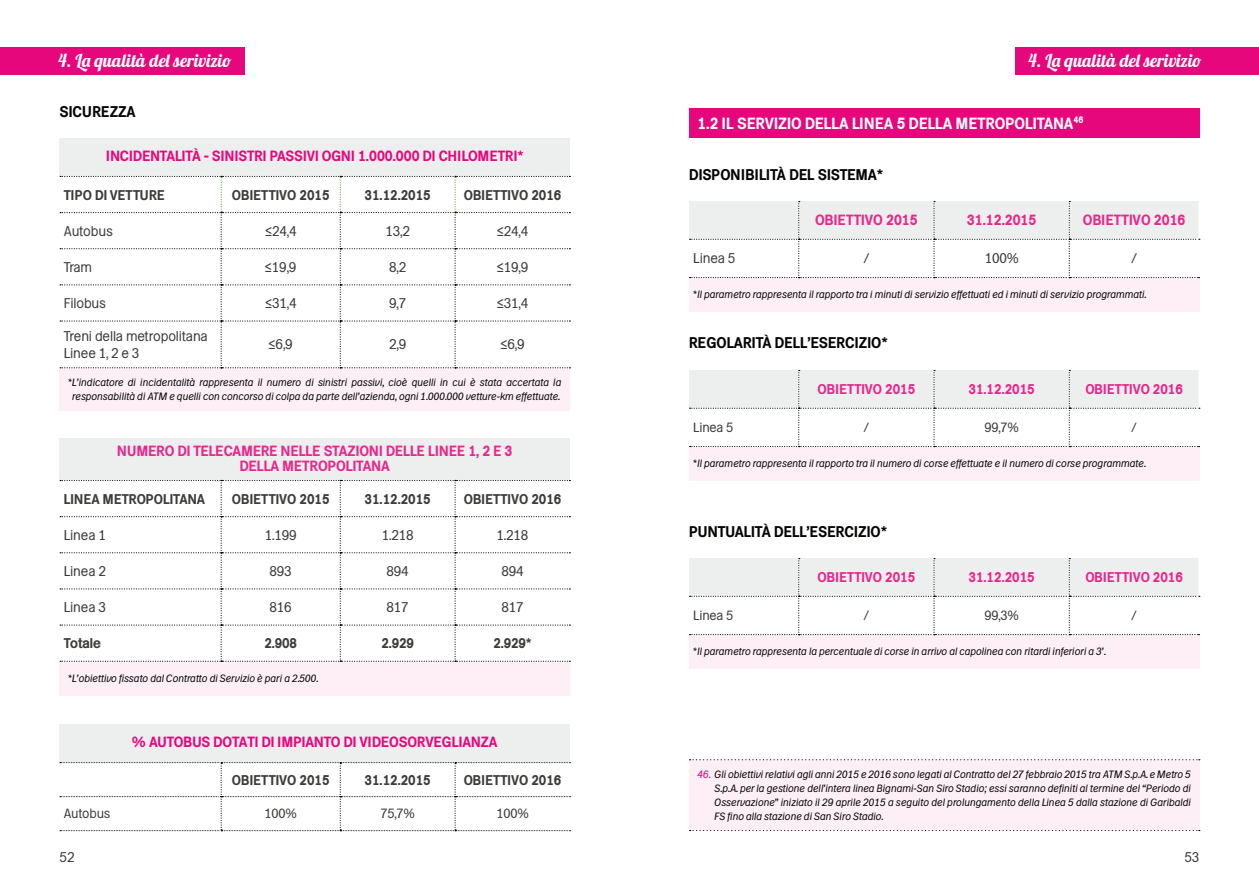
<style>
.page{position:relative;width:1259px;height:893px;background:#fff}
.page>*{position:absolute;margin:0;border:0;box-sizing:border-box;transform-origin:0 0}
.t1{font:18px "Lobster 1.4";color:#fff}
.t2{font:700 17.25px "Metro Milano Tab";color:#fff}
.t3{font:700 16.5px "Metro Milano Tab";color:#040503}
.t4{font:700 15.75px/15px "Metro Milano Tab";color:#e8268b;text-align:center}
.t5{font:700 15.75px "Metro Milano Tab";color:#e6077d}
.t6{font:15px/16.5px "Metro Milano Tab";letter-spacing:-.01em;color:#3c3c3b}
.t7{font:700 15px "Metro Milano Tab";color:#3c3c3b}
.t8{font:700 15px "Metro Milano Tab";color:#e8268b}
.t9{font:14.25px "Metro Milano Tab";letter-spacing:-.01em;color:#3c3c3b}
.t10{font:italic 11.25px/14.2px "Metro Milano Tab";color:#040503;text-align:justify}
.s1{color:#e6077d}
</style>
<div class="page">
<div style="left:689px;top:108px;width:510px;height:30px;background:#e6077d"></div>
<div style="left:689px;top:759px;width:510px;height:72px;background:#fdeff5"></div>
<svg style="left:689px;top:830px;width:510px;height:1px"></svg>
<svg style="left:689px;top:759px;width:510px;height:1px"></svg>
<div style="left:0;top:47px;width:244px;height:27px;background:#e6077d"></div>
<div style="left:1015px;top:47px;width:244px;height:27px;background:#e6077d"></div>
<div style="left:60px;top:138px;width:510px;height:38px;background:#edeeee"></div>
<div style="left:60px;top:368px;width:510px;height:42px;background:#fdeff5"></div>
<svg style="left:60px;top:176px;width:510px;height:192px"></svg>
<div style="left:60px;top:438px;width:510px;height:42px;background:#edeeee"></div>
<div style="left:60px;top:661px;width:510px;height:34px;background:#fdeff5"></div>
<svg style="left:60px;top:480px;width:510px;height:182px"></svg>
<div style="left:60px;top:724px;width:510px;height:39px;background:#edeeee"></div>
<svg style="left:60px;top:762px;width:510px;height:69px"></svg>
<div style="left:689px;top:278px;width:510px;height:34px;background:#fdeff5"></div>
<svg style="left:689px;top:201px;width:510px;height:77px"></svg>
<div style="left:689px;top:446px;width:510px;height:34px;background:#fdeff5"></div>
<svg style="left:689px;top:370px;width:510px;height:77px"></svg>
<div style="left:689px;top:635px;width:510px;height:34px;background:#fdeff5"></div>
<svg style="left:689px;top:558px;width:510px;height:77px"></svg>
<h1 class="t1" style="left:58px;top:50px;width:175px">4. La qualità del serivizio</h1>
<h1 class="t1" style="left:1028px;top:50px;width:175px">4. La qualità del serivizio</h1>
<h3 class="t3" style="left:60px;top:106px;width:78px">SICUREZZA</h3>
<h3 class="t5" style="left:106px;top:150px;width:419px">INCIDENTALITÀ - SINISTRI PASSIVI OGNI 1.000.000 DI CHILOMETRI*</h3>
<h3 class="t7" style="left:64px;top:189px;width:102px">TIPO DI VETTURE</h3>
<h3 class="t7" style="left:232px;top:189px;width:99px">OBIETTIVO 2015</h3>
<h3 class="t7" style="left:365px;top:189px;width:68px">31.12.2015</h3>
<h3 class="t7" style="left:464px;top:189px;width:99px">OBIETTIVO 2016</h3>
<h3 class="t6" style="left:64px;top:224px;width:51px">Autobus</h3>
<h3 class="t6" style="left:265px;top:224px;width:33px">≤24,4</h3>
<h3 class="t6" style="left:385px;top:224px;width:26px">13,2</h3>
<h3 class="t6" style="left:497px;top:224px;width:33px">≤24,4</h3>
<h3 class="t6" style="left:64px;top:260px;width:30px">Tram</h3>
<h3 class="t6" style="left:265px;top:260px;width:33px">≤19,9</h3>
<h3 class="t6" style="left:389px;top:260px;width:19px">8,2</h3>
<h3 class="t6" style="left:497px;top:260px;width:33px">≤19,9</h3>
<h3 class="t6" style="left:64px;top:296px;width:44px">Filobus</h3>
<h3 class="t6" style="left:265px;top:296px;width:33px">≤31,4</h3>
<h3 class="t6" style="left:389px;top:296px;width:19px">9,7</h3>
<h3 class="t6" style="left:497px;top:296px;width:33px">≤31,4</h3>
<h3 class="t6" style="left:64px;top:329px;width:146px">Treni della metropolitana<br>Linee 1, 2 e 3</h3>
<h3 class="t6" style="left:269px;top:337px;width:26px">≤6,9</h3>
<h3 class="t6" style="left:389px;top:337px;width:19px">2,9</h3>
<h3 class="t6" style="left:500px;top:337px;width:26px">≤6,9</h3>
<p class="t10" style="left:68px;top:376px;width:495px;text-align:center">*L’indicatore di incidentalità rappresenta il numero di sinistri passivi, cioè quelli in cui è stata accertata la responsabilità di ATM e quelli con concorso di colpa da parte dell’azienda, ogni 1.000.000 vetture-km effettuate.</p>
<h3 class="t4" style="left:117px;top:444px;width:397px">NUMERO DI TELECAMERE NELLE STAZIONI DELLE LINEE 1, 2 E 3<br>DELLA METROPOLITANA</h3>
<h3 class="t7" style="left:64px;top:493px;width:143px">LINEA METROPOLITANA</h3>
<h3 class="t7" style="left:232px;top:493px;width:99px">OBIETTIVO 2015</h3>
<h3 class="t7" style="left:365px;top:493px;width:68px">31.12.2015</h3>
<h3 class="t7" style="left:464px;top:493px;width:99px">OBIETTIVO 2016</h3>
<h3 class="t6" style="left:64px;top:528px;width:44px">Linea 1</h3>
<h3 class="t6" style="left:265px;top:528px;width:33px">1.199</h3>
<h3 class="t6" style="left:382px;top:528px;width:33px">1.218</h3>
<h3 class="t6" style="left:496px;top:528px;width:33px">1.218</h3>
<h3 class="t6" style="left:64px;top:564px;width:44px">Linea 2</h3>
<h3 class="t6" style="left:270px;top:564px;width:24px">893</h3>
<h3 class="t6" style="left:386px;top:564px;width:24px">894</h3>
<h3 class="t6" style="left:501px;top:564px;width:24px">894</h3>
<h3 class="t6" style="left:64px;top:600px;width:44px">Linea 3</h3>
<h3 class="t6" style="left:270px;top:600px;width:24px">816</h3>
<h3 class="t6" style="left:386px;top:600px;width:24px">817</h3>
<h3 class="t6" style="left:501px;top:600px;width:24px">817</h3>
<h3 class="t7" style="left:64px;top:638px;width:39px">Totale</h3>
<h3 class="t7" style="left:264px;top:638px;width:34px">2.908</h3>
<h3 class="t7" style="left:381px;top:638px;width:34px">2.929</h3>
<h3 class="t7" style="left:493px;top:638px;width:40px">2.929*</h3>
<p class="t10" style="left:68px;top:672px;width:252px">*L’obiettivo fissato dal Contratto di Servizio è pari a 2.500.</p>
<h3 class="t5" style="left:132px;top:737px;width:367px">% AUTOBUS DOTATI DI IMPIANTO DI VIDEOSORVEGLIANZA</h3>
<h3 class="t7" style="left:232px;top:775px;width:99px">OBIETTIVO 2015</h3>
<h3 class="t7" style="left:365px;top:775px;width:68px">31.12.2015</h3>
<h3 class="t7" style="left:464px;top:775px;width:99px">OBIETTIVO 2016</h3>
<p class="t9" style="left:64px;top:809px;width:48px">Autobus</p>
<p class="t9" style="left:265px;top:809px;width:34px">100%</p>
<p class="t9" style="left:380px;top:809px;width:36px">75,7%</p>
<p class="t9" style="left:496px;top:809px;width:34px">100%</p>
<h2 class="t2" style="left:697px;top:117px;width:387px">1.2 IL SERVIZIO DELLA LINEA 5 DELLA METROPOLITANA<sup>46</sup></h2>
<h3 class="t3" style="left:689px;top:169px;width:196px">DISPONIBILITÀ DEL SISTEMA*</h3>
<h3 class="t4" style="left:815px;top:214px;width:104px">OBIETTIVO 2015</h3>
<h3 class="t4" style="left:967px;top:214px;width:71px">31.12.2015</h3>
<h3 class="t4" style="left:1083px;top:214px;width:104px">OBIETTIVO 2016</h3>
<h3 class="t6" style="left:693px;top:251px;width:44px">Linea 5</h3>
<h3 class="t6" style="left:863px;top:251px;width:8px">/</h3>
<h3 class="t6" style="left:984px;top:251px;width:36px">100%</h3>
<h3 class="t6" style="left:1131px;top:251px;width:8px">/</h3>
<p class="t10" style="left:693px;top:288px;width:455px">*Il parametro rappresenta il rapporto tra i minuti di servizio effettuati ed i minuti di servizio programmati.</p>
<h3 class="t3" style="left:689px;top:337px;width:200px">REGOLARITÀ DELL’ESERCIZIO*</h3>
<h3 class="t8" style="left:817px;top:384px;width:99px">OBIETTIVO 2015</h3>
<h3 class="t8" style="left:968px;top:384px;width:68px">31.12.2015</h3>
<h3 class="t8" style="left:1085px;top:384px;width:99px">OBIETTIVO 2016</h3>
<p class="t9" style="left:693px;top:423px;width:41px">Linea 5</p>
<p class="t9" style="left:863px;top:423px;width:7px">/</p>
<p class="t9" style="left:984px;top:423px;width:36px">99,7%</p>
<p class="t9" style="left:1131px;top:423px;width:7px">/</p>
<p class="t10" style="left:693px;top:457px;width:454px">*Il parametro rappresenta il rapporto tra il numero di corse effettuate e il numero di corse programmate.</p>
<h3 class="t3" style="left:689px;top:526px;width:200px">PUNTUALITÀ DELL’ESERCIZIO*</h3>
<h3 class="t8" style="left:817px;top:572px;width:99px">OBIETTIVO 2015</h3>
<h3 class="t8" style="left:968px;top:572px;width:68px">31.12.2015</h3>
<h3 class="t8" style="left:1085px;top:572px;width:99px">OBIETTIVO 2016</h3>
<p class="t9" style="left:693px;top:611px;width:41px">Linea 5</p>
<p class="t9" style="left:863px;top:611px;width:7px">/</p>
<p class="t9" style="left:984px;top:611px;width:36px">99,3%</p>
<p class="t9" style="left:1131px;top:611px;width:7px">/</p>
<p class="t10" style="left:693px;top:645px;width:414px">*Il parametro rappresenta la percentuale di corse in arrivo al capolinea con ritardi inferiori a 3’.</p>
<p class="t10" style="left:714px;top:768px;width:478px;text-indent:-17px"><span class="s1">46.</span> Gli obiettivi relativi agli anni 2015 e 2016 sono legati al Contratto del 27 febbraio 2015 tra ATM S.p.A. e Metro 5<br>S.p.A. per la gestione dell’intera linea Bignami-San Siro Stadio; essi saranno definiti al termine del “Periodo di Osservazione” iniziato il 29 aprile 2015 a seguito del prolungamento della Linea 5 dalla stazione di Garibaldi FS fino alla stazione di San Siro Stadio.</p>
<h3 class="t6" style="left:60px;top:850px;width:16px">52</h3>
<h3 class="t6" style="left:1184px;top:850px;width:16px">53</h3>
</div>
